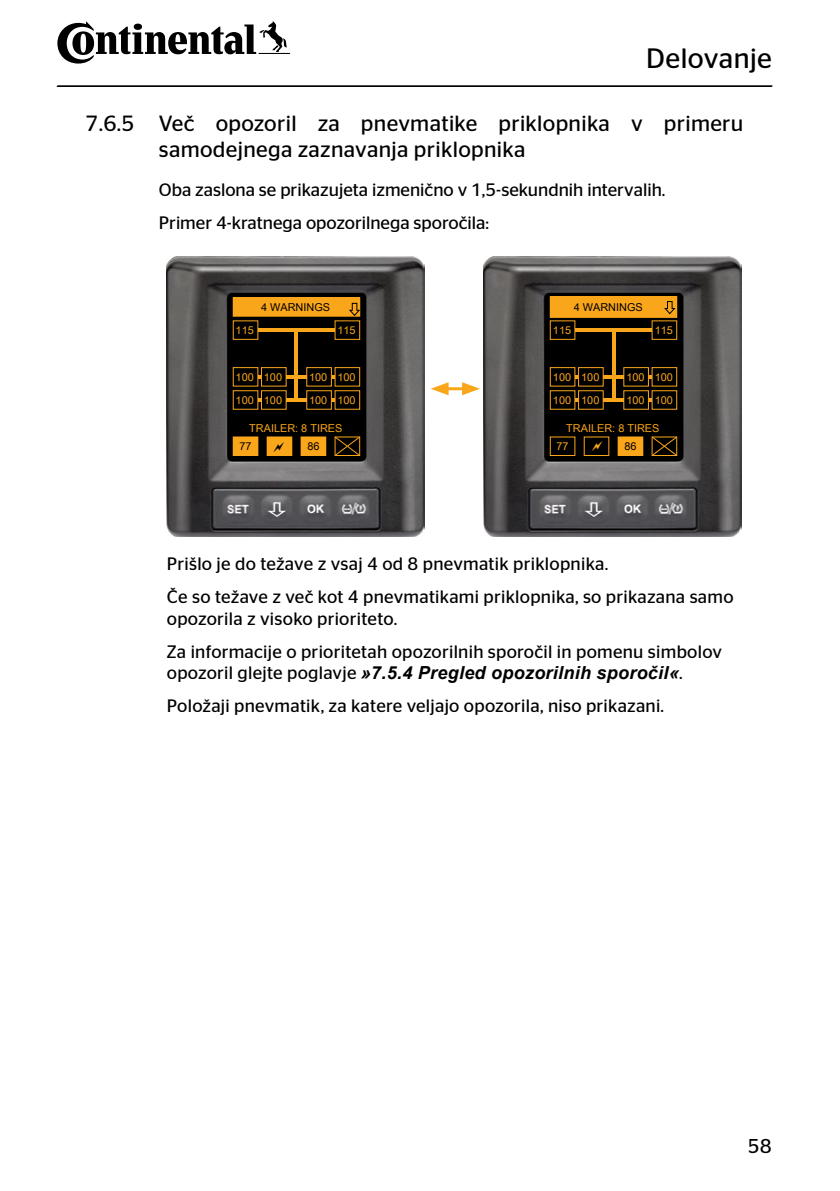
<style>
.page{position:relative;width:840px;height:1191px;background:#fff}
.page>*{position:absolute;margin:0;border:0;box-sizing:border-box;transform-origin:0 0}
.t1{font:28px "Continental Stag Sans";letter-spacing:.015em;color:#000}
.t2{font:22px/26.4px "Continental Stag Sans";letter-spacing:.015em;color:#000}
.t3{font:20px "Continental Stag Sans";color:#000}
.t4{font:18px/33px "Continental Stag Sans";letter-spacing:.015em;color:#000}
.t5{font:italic 700 18px "Arial";letter-spacing:.015em;color:#000}
.t6{font:10.8px "Arial Unicode MS";color:#faa61a}
.t7{font:10.8px "Arial Unicode MS";color:#000}
.s1{font-family:"Continental Stag Sans";font-weight:400;font-style:normal}
</style>
<div class="page">
<hr style="left:57px;top:86px;width:714px;height:1px;background:#000">
<hr style="left:57px;top:85px;width:715px;height:1px;background:#000">
<svg style="left:57px;top:21px;width:233px;height:43px"></svg>
<img style="left:167px;top:256px;width:257px;height:281px">
<div style="left:227px;top:293px;width:139px;height:168px;background:#000;border-radius:5px"></div>
<hr style="left:245px;top:328px;width:103px;height:4px;background:#faa61a">
<hr style="left:245px;top:375px;width:103px;height:3px;background:#faa61a">
<hr style="left:294px;top:328px;width:4px;height:50px;background:#faa61a">
<div style="left:335px;top:321px;width:24px;height:18px;background:#000"></div>
<div style="left:334px;top:320px;width:26px;height:20px;border:1px solid #faa61a"></div>
<div style="left:233px;top:298px;width:126px;height:18px;background:#faa61a"></div>
<div style="left:233px;top:297px;width:127px;height:20px;border:1px solid #faa61a"></div>
<div style="left:233px;top:321px;width:25px;height:18px;background:#000"></div>
<div style="left:233px;top:320px;width:25px;height:20px;border:1px solid #faa61a"></div>
<div style="left:335px;top:367px;width:24px;height:19px;background:#000"></div>
<div style="left:334px;top:367px;width:26px;height:19px;border:1px solid #faa61a"></div>
<div style="left:306px;top:367px;width:25px;height:19px;background:#000"></div>
<div style="left:306px;top:367px;width:25px;height:19px;border:1px solid #faa61a"></div>
<div style="left:233px;top:367px;width:25px;height:19px;background:#000"></div>
<div style="left:233px;top:367px;width:25px;height:19px;border:1px solid #faa61a"></div>
<div style="left:261px;top:367px;width:25px;height:19px;background:#000"></div>
<div style="left:261px;top:367px;width:25px;height:19px;border:1px solid #faa61a"></div>
<hr style="left:245px;top:398px;width:103px;height:3px;background:#faa61a">
<hr style="left:294px;top:351px;width:4px;height:50px;background:#faa61a">
<div style="left:335px;top:391px;width:24px;height:18px;background:#000"></div>
<div style="left:334px;top:390px;width:26px;height:20px;border:1px solid #faa61a"></div>
<div style="left:306px;top:391px;width:25px;height:18px;background:#000"></div>
<div style="left:233px;top:391px;width:25px;height:18px;background:#000"></div>
<div style="left:233px;top:437px;width:25px;height:18px;background:#faa61a"></div>
<div style="left:233px;top:436px;width:25px;height:20px;border:1px solid #faa61a"></div>
<div style="left:261px;top:391px;width:25px;height:18px;background:#000"></div>
<div style="left:301px;top:437px;width:24px;height:18px;background:#faa61a"></div>
<div style="left:300px;top:436px;width:26px;height:20px;border:1px solid #faa61a"></div>
<svg style="left:334px;top:436px;width:27px;height:20px"></svg>
<div style="left:267px;top:437px;width:24px;height:18px;background:#faa61a"></div>
<div style="left:266px;top:436px;width:26px;height:20px;border:1px solid #faa61a"></div>
<svg style="left:348px;top:302px;width:13px;height:15px"></svg>
<img style="left:483px;top:256px;width:257px;height:281px">
<div style="left:544px;top:293px;width:139px;height:168px;background:#000;border-radius:5px"></div>
<hr style="left:561px;top:328px;width:103px;height:4px;background:#faa61a">
<hr style="left:561px;top:375px;width:103px;height:3px;background:#faa61a">
<svg style="left:612px;top:332px;width:3px;height:19px"></svg>
<div style="left:651px;top:321px;width:25px;height:18px;background:#000"></div>
<div style="left:651px;top:320px;width:25px;height:20px;border:1px solid #faa61a"></div>
<div style="left:550px;top:296px;width:126px;height:21px;background:#faa61a"></div>
<div style="left:549px;top:296px;width:127px;height:22px;border:1px solid #faa61a"></div>
<div style="left:550px;top:321px;width:24px;height:18px;background:#000"></div>
<div style="left:549px;top:320px;width:26px;height:20px;border:1px solid #faa61a"></div>
<div style="left:651px;top:367px;width:25px;height:19px;background:#000"></div>
<div style="left:651px;top:367px;width:25px;height:19px;border:1px solid #faa61a"></div>
<div style="left:623px;top:367px;width:25px;height:19px;background:#000"></div>
<div style="left:623px;top:367px;width:25px;height:19px;border:1px solid #faa61a"></div>
<div style="left:550px;top:367px;width:24px;height:19px;background:#000"></div>
<div style="left:549px;top:367px;width:26px;height:19px;border:1px solid #faa61a"></div>
<div style="left:578px;top:367px;width:25px;height:19px;background:#000"></div>
<div style="left:577px;top:367px;width:26px;height:19px;border:1px solid #faa61a"></div>
<hr style="left:561px;top:398px;width:103px;height:3px;background:#faa61a">
<svg style="left:611px;top:351px;width:4px;height:47px"></svg>
<div style="left:651px;top:391px;width:25px;height:18px;background:#000"></div>
<div style="left:623px;top:391px;width:25px;height:18px;background:#000"></div>
<div style="left:550px;top:391px;width:24px;height:18px;background:#000"></div>
<div style="left:549px;top:436px;width:26px;height:20px;border:1px solid #faa61a"></div>
<div style="left:578px;top:391px;width:25px;height:18px;background:#000"></div>
<div style="left:617px;top:437px;width:25px;height:18px;background:#faa61a"></div>
<div style="left:617px;top:436px;width:26px;height:20px;border:1px solid #faa61a"></div>
<svg style="left:651px;top:436px;width:26px;height:20px"></svg>
<div style="left:583px;top:436px;width:26px;height:20px;border:1px solid #faa61a"></div>
<svg style="left:664px;top:301px;width:12px;height:14px"></svg>
<hr style="left:443px;top:387px;width:24px;height:3px;background:#faa61a">
<svg style="left:430px;top:382px;width:18px;height:13px"></svg>
<svg style="left:462px;top:382px;width:17px;height:13px"></svg>
<h1 class="t1" style="left:646px;top:42px;width:127px">Delovanje</h1>
<p class="t2" style="left:159px;top:110px;width:585px;text-indent:-74px">7.6.5 Več opozoril za pnevmatike priklopnika v primeru samodejnega zaznavanja priklopnika</p>
<p class="t4" style="left:159px;top:173px;width:507px">Oba zaslona se prikazujeta izmenično v 1,5-sekundnih intervalih.<br>Primer 4-kratnega opozorilnega sporočila:</p>
<p class="t7" style="left:261px;top:299px;width:70px">4 WARNINGS</p>
<p class="t7" style="left:573px;top:299px;width:70px">4 WARNINGS</p>
<p class="t6" style="left:235px;top:323px;width:20px">115</p>
<p class="t6" style="left:337px;top:323px;width:20px">115</p>
<p class="t6" style="left:235px;top:369px;width:48px">100 100</p>
<p class="t6" style="left:309px;top:369px;width:48px">100 100</p>
<p class="t6" style="left:235px;top:392px;width:20px">100</p>
<p class="t7" style="left:239px;top:438px;width:14px">77</p>
<p class="t7" style="left:307px;top:438px;width:14px">86</p>
<p class="t6" style="left:264px;top:392px;width:20px">100</p>
<p class="t6" style="left:309px;top:392px;width:48px">100 100</p>
<p class="t6" style="left:249px;top:420px;width:95px">TRAILER: 8 TIRES</p>
<p class="t6" style="left:552px;top:323px;width:20px">115</p>
<p class="t6" style="left:654px;top:323px;width:20px">115</p>
<p class="t6" style="left:552px;top:369px;width:48px">100 100</p>
<p class="t6" style="left:626px;top:369px;width:48px">100 100</p>
<p class="t6" style="left:552px;top:392px;width:20px">100</p>
<p class="t6" style="left:556px;top:438px;width:14px">77</p>
<p class="t7" style="left:624px;top:438px;width:14px">86</p>
<p class="t6" style="left:581px;top:392px;width:20px">100</p>
<p class="t6" style="left:626px;top:392px;width:48px">100 100</p>
<p class="t6" style="left:566px;top:420px;width:95px">TRAILER: 8 TIRES</p>
<p class="t4" style="left:167px;top:547px;width:568px">Prišlo je do težave z vsaj 4 od 8 pnevmatik priklopnika.<br>Če so težave z več kot 4 pnevmatikami priklopnika, so prikazana samo</p>
<p class="t4" style="left:167px;top:602px;width:556px">opozorila z visoko prioriteto.<br>Za informacije o prioritetah opozorilnih sporočil in pomenu simbolov</p>
<p class="t5" style="left:167px;top:661px;width:517px"><span class="s1">opozoril glejte poglavje</span> »7.5.4 Pregled opozorilnih sporočil«<span class="s1">.</span></p>
<p class="t4" style="left:167px;top:689px;width:498px">Položaji pnevmatik, za katere veljajo opozorila, niso prikazani.</p>
<p class="t3" style="left:747px;top:1134px;width:25px">58</p>
</div>
